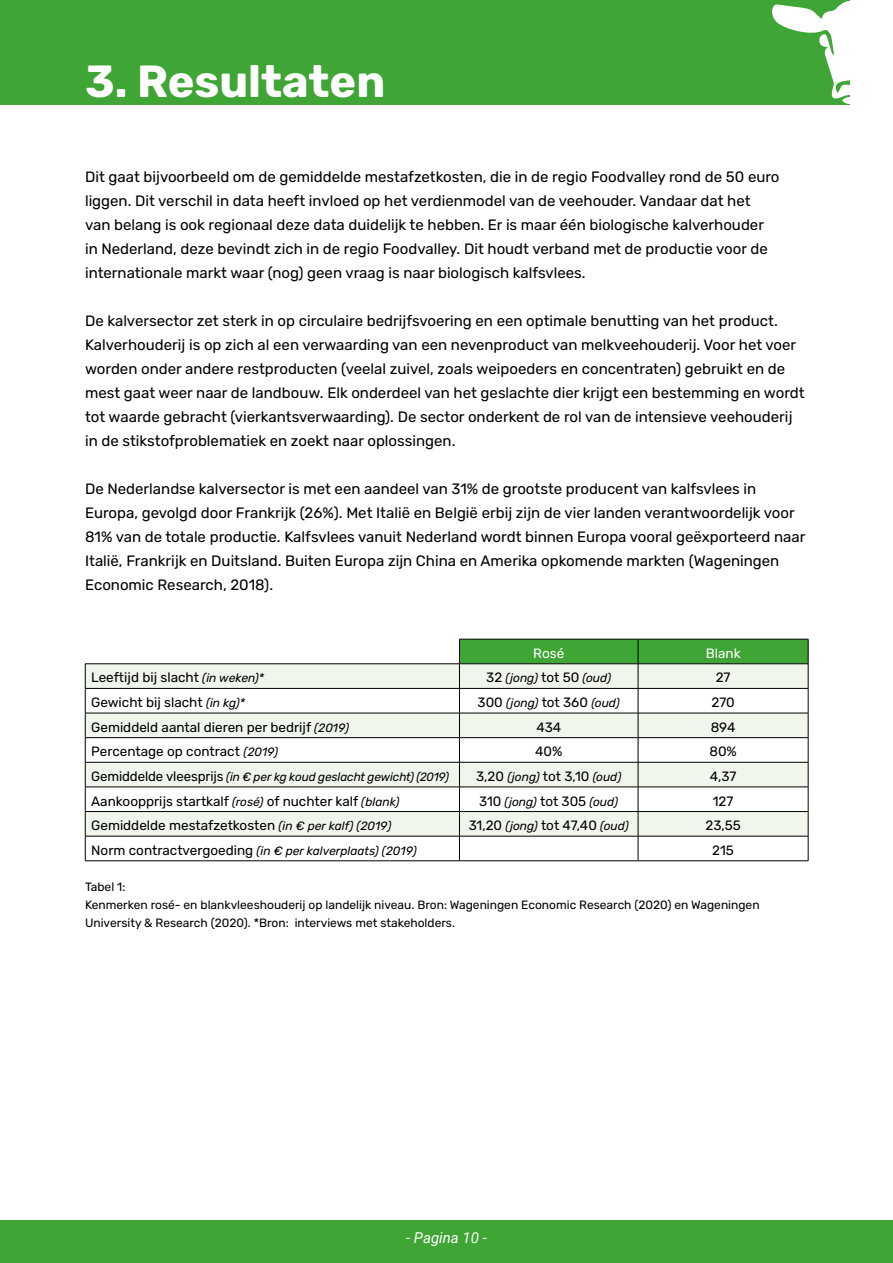
<style>
.page{position:relative;width:893px;height:1263px;background:#fff}
.page>*{position:absolute;margin:0;border:0;box-sizing:border-box;transform-origin:0 0}
.t1{font:700 45px "Rubik";color:#fff}
.t2{font:15px/24px "Rubik";color:#000}
.t3{font:italic 15px "Roboto";color:#fff}
.t4{font:13.5px "Rubik";color:#000}
.t5{font:13.5px "Rubik";color:#fff}
.t6{font:12px/18px "Rubik";color:#000}
.t7{font:italic 12px "Rubik";color:#000}
.s1{font-style:italic;font-size:12px}
.s2{font-style:normal;font-size:13.5px}
</style>
<div class="page">
<div style="left:0;top:1220px;width:893px;height:43px;background:#3fa535"></div>
<div style="left:0;top:0;width:893px;height:104px;background:#3fa535"></div>
<svg style="left:770px;top:0;width:80px;height:105px"></svg>
<div style="left:850px;top:0;width:43px;height:130px;background:#fff"></div>
<svg style="left:86px;top:664px;width:373px;height:172px;fill:#f1f6ec"></svg>
<hr style="left:85px;top:663px;width:374px;height:1px;background:#000">
<hr style="left:85px;top:688px;width:374px;height:1px;background:#000">
<hr style="left:85px;top:713px;width:374px;height:1px;background:#000">
<hr style="left:85px;top:737px;width:374px;height:1px;background:#000">
<hr style="left:85px;top:762px;width:374px;height:1px;background:#000">
<hr style="left:85px;top:787px;width:374px;height:1px;background:#000">
<hr style="left:85px;top:811px;width:374px;height:1px;background:#000">
<hr style="left:85px;top:836px;width:374px;height:1px;background:#000">
<svg style="left:85px;top:664px;width:1px;height:196px"></svg>
<svg style="left:459px;top:639px;width:350px;height:221px"></svg>
<hr style="left:85px;top:860px;width:374px;height:1px;background:#000">
<hr style="left:459px;top:860px;width:179px;height:1px;background:#000">
<hr style="left:638px;top:860px;width:170px;height:1px;background:#000">
<h1 class="t1" style="left:85px;top:56px;width:302px">3. Resultaten</h1>
<p class="t2" style="left:85px;top:165px;width:696px">Dit gaat bijvoorbeeld om de gemiddelde mestafzetkosten, die in de regio Foodvalley rond de 50 euro liggen. Dit verschil in data heeft invloed op het verdienmodel van de veehouder. Vandaar dat het van belang is ook regionaal deze data duidelijk te hebben. Er is maar één biologische kalverhouder in Nederland, deze bevindt zich in de regio Foodvalley. Dit houdt verband met de productie voor de internationale markt waar (nog) geen vraag is naar biologisch kalfsvlees.</p>
<p class="t2" style="left:85px;top:309px;width:721px">De kalversector zet sterk in op circulaire bedrijfsvoering en een optimale benutting van het product.<br>Kalverhouderij is op zich al een verwaarding van een nevenproduct van melkveehouderij. Voor het voer worden onder andere restproducten (veelal zuivel, zoals weipoeders en concentraten) gebruikt en de mest gaat weer naar de landbouw. Elk onderdeel van het geslachte dier krijgt een bestemming en wordt tot waarde gebracht (vierkantsverwaarding). De sector onderkent de rol van de intensieve veehouderij in de stikstofproblematiek en zoekt naar oplossingen.</p>
<p class="t2" style="left:85px;top:477px;width:722px">De Nederlandse kalversector is met een aandeel van 31% de grootste producent van kalfsvlees in Europa, gevolgd door Frankrijk (26%). Met Italië en België erbij zijn de vier landen verantwoordelijk voor 81% van de totale productie. Kalfsvlees vanuit Nederland wordt binnen Europa vooral geëxporteerd naar Italië, Frankrijk en Duitsland. Buiten Europa zijn China en Amerika opkomende markten (Wageningen Economic Research, 2018).</p>
<p class="t5" style="left:533px;top:645px;width:32px">Rosé</p>
<p class="t5" style="left:706px;top:645px;width:36px">Blank</p>
<p class="t4" style="left:91px;top:670px;width:175px">Leeftijd bij slacht <span class="s1">(in weken)*</span></p>
<p class="t7" style="left:486px;top:672px;width:126px"><span class="s2">32</span> (jong) <span class="s2">tot 50</span> (oud)</p>
<p class="t4" style="left:716px;top:670px;width:16px">27</p>
<p class="t4" style="left:91px;top:695px;width:156px">Gewicht bij slacht <span class="s1">(in kg)*</span></p>
<p class="t7" style="left:478px;top:696px;width:144px"><span class="s2">300</span> (jong) <span class="s2">tot 360</span> (oud)</p>
<p class="t4" style="left:711px;top:695px;width:25px">270</p>
<p class="t4" style="left:91px;top:719px;width:259px">Gemiddeld aantal dieren per bedrijf <span class="s1">(2019)</span></p>
<p class="t4" style="left:536px;top:719px;width:26px">434</p>
<p class="t4" style="left:711px;top:719px;width:26px">894</p>
<p class="t4" style="left:91px;top:744px;width:188px">Percentage op contract <span class="s1">(2019)</span></p>
<p class="t4" style="left:535px;top:744px;width:29px">40%</p>
<p class="t4" style="left:709px;top:744px;width:29px">80%</p>
<p class="t7" style="left:91px;top:770px;width:359px"><span class="s2">Gemiddelde vleesprijs</span> (in € per kg koud geslacht gewicht) (2019)</p>
<p class="t4" style="left:476px;top:769px;width:147px">3,20 <span class="s1">(jong)</span> tot 3,10 <span class="s1">(oud)</span></p>
<p class="t4" style="left:710px;top:769px;width:28px">4,37</p>
<p class="t4" style="left:91px;top:793px;width:310px">Aankoopprijs startkalf <span class="s1">(rosé)</span> of nuchter kalf <span class="s1">(blank)</span></p>
<p class="t7" style="left:479px;top:795px;width:140px"><span class="s2">310</span> (jong) <span class="s2">tot 305</span> (oud)</p>
<p class="t4" style="left:713px;top:793px;width:22px">127</p>
<p class="t4" style="left:91px;top:818px;width:302px">Gemiddelde mestafzetkosten <span class="s1">(in € per kalf) (2019)</span></p>
<p class="t4" style="left:469px;top:818px;width:162px">31,20 <span class="s1">(jong)</span> tot 47,40 <span class="s1">(oud)</span></p>
<p class="t4" style="left:705px;top:818px;width:37px">23,55</p>
<p class="t7" style="left:91px;top:844px;width:327px"><span class="s2">Norm contractvergoeding</span> (in € per kalverplaats) (2019)</p>
<p class="t4" style="left:712px;top:842px;width:23px">215</p>
<p class="t6" style="left:85px;top:878px;width:676px">Tabel 1:<br>Kenmerken rosé- en blankvleeshouderij op landelijk niveau. Bron: Wageningen Economic Research (2020) en Wageningen<br>University &amp; Research (2020). *Bron: interviews met stakeholders.</p>
<p class="t3" style="left:406px;top:1227px;width:82px">- Pagina 10 -</p>
</div>
